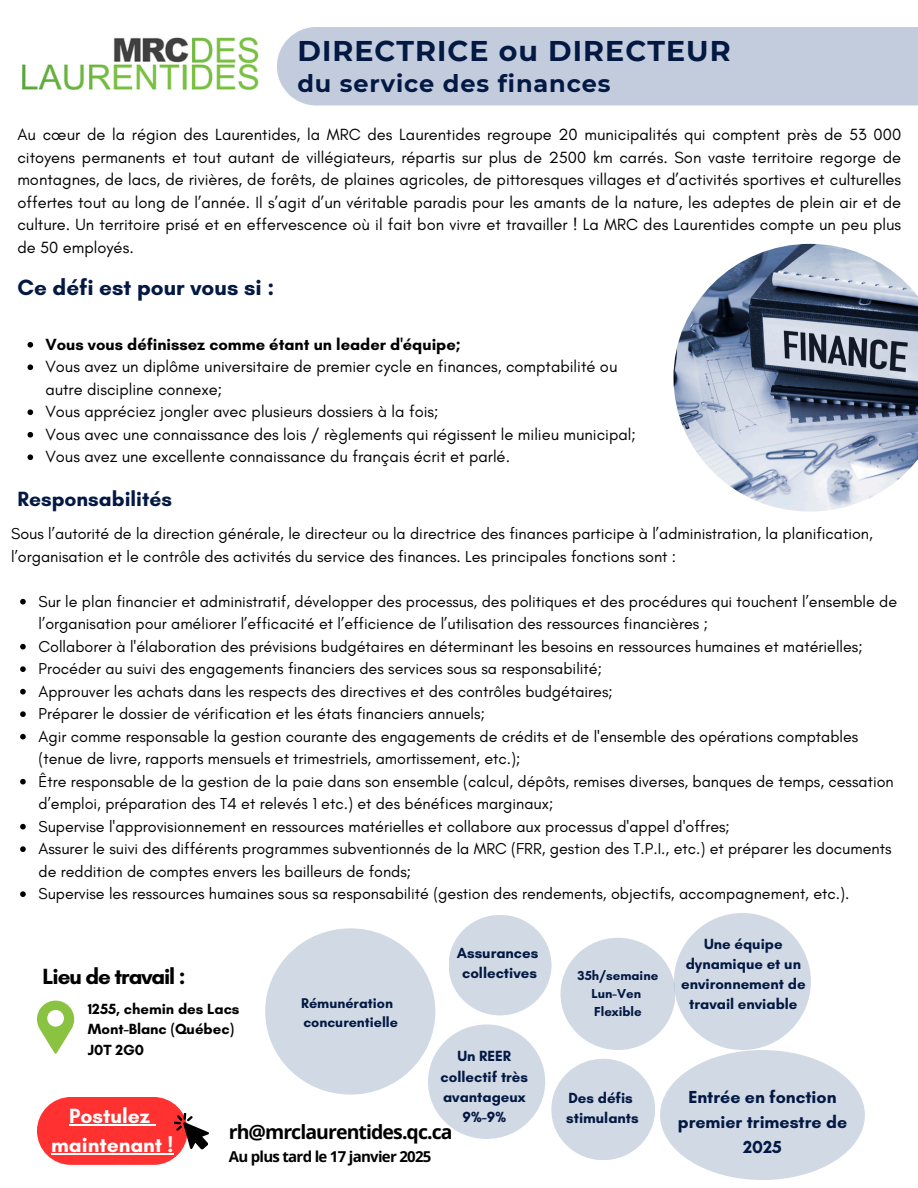
<style>
.page{position:relative;width:918px;height:1188px;background:#fff}
.page>*{position:absolute;margin:0;border:0;box-sizing:border-box;transform-origin:0 0}
.t1{font:700 28.5px "Montserrat";letter-spacing:.035em;color:#031943}
.t2{font:700 24px "Montserrat";letter-spacing:.035em;color:#031943}
.t3{font:700 22.5px "Glacial Indifference";color:#031943}
.t4{font:700 22.35px "Glacial Indifference";letter-spacing:-.045em;color:#000}
.t5{font:700 21px/29.2px "Glacial Indifference";color:#fefffe;text-align:center}
.t6{font:700 21px "Glacial Indifference";color:#031943}
.t7{font:700 19.5px "Open Sans";letter-spacing:-.045em;color:#000}
.t8{font:700 17.7px/24.8px "Glacial Indifference";color:#031943;text-align:center}
.t9{font:16.5px/22.5px "Glacial Indifference";color:#000}
.t10{font:700 16.5px "Glacial Indifference";color:#000}
.t11{font:16.05px/22.5px "Glacial Indifference";color:#000}
.t12{font:700 15px/20.2px "Glacial Indifference";color:#031943;text-align:center}
.t13{font:700 15px/20.2px "Glacial Indifference";color:#000}
.t14{font:700 15px "Open Sans";letter-spacing:-.045em;color:#000}
.t15{font:700 14.25px/19.2px "Glacial Indifference";color:#031943}
.t16{font:700 13.2px "Glacial Indifference";color:#031943}
</style>
<div class="page">
<svg style="left:37px;top:1001px;width:37px;height:53px"></svg>
<div style="left:37px;top:1097px;width:151px;height:68px;background:#ff3131;border-radius:34px"></div>
<hr style="left:69px;top:1124px;width:81px;height:1px;background:#fefffe">
<hr style="left:51px;top:1153px;width:122px;height:1px;background:#fefffe">
<svg style="left:174px;top:1113px;width:35px;height:37px"></svg>
<div style="left:674px;top:913px;width:137px;height:137px;background:#d1d9e5;border-radius:50%"></div>
<div style="left:551px;top:1059px;width:104px;height:101px;background:#d1d9e5;border-radius:50%"></div>
<div style="left:265px;top:928px;width:170px;height:167px;background:#d1d9e5;border-radius:50%"></div>
<div style="left:449px;top:915px;width:103px;height:100px;background:#d1d9e5;border-radius:50%"></div>
<div style="left:561px;top:938px;width:114px;height:112px;background:#d1d9e5;border-radius:50%"></div>
<div style="left:428px;top:1024px;width:117px;height:115px;background:#d1d9e5;border-radius:50%"></div>
<img style="left:22px;top:37px;width:237px;height:54px">
<div style="left:277px;top:27px;width:641px;height:78px;background:#c2ccdd"></div>
<div style="left:660px;top:1050px;width:205px;height:130px;background:#d1d9e5;border-radius:50%"></div>
<img style="left:674px;top:244px;width:244px;height:268px">
<svg style="left:28px;top:342px;width:5px;height:6px"></svg>
<svg style="left:28px;top:364px;width:5px;height:6px"></svg>
<svg style="left:28px;top:409px;width:5px;height:6px"></svg>
<svg style="left:28px;top:432px;width:5px;height:6px"></svg>
<svg style="left:28px;top:454px;width:5px;height:6px"></svg>
<svg style="left:20px;top:599px;width:6px;height:5px"></svg>
<svg style="left:20px;top:644px;width:6px;height:5px"></svg>
<svg style="left:20px;top:666px;width:6px;height:6px"></svg>
<svg style="left:20px;top:689px;width:6px;height:5px"></svg>
<svg style="left:20px;top:711px;width:6px;height:6px"></svg>
<svg style="left:20px;top:734px;width:6px;height:5px"></svg>
<svg style="left:20px;top:779px;width:6px;height:5px"></svg>
<svg style="left:20px;top:824px;width:6px;height:5px"></svg>
<svg style="left:20px;top:846px;width:6px;height:6px"></svg>
<svg style="left:20px;top:891px;width:6px;height:6px"></svg>
<p class="t1" style="left:297px;top:34px;width:435px">DIRECTRICE ou DIRECTEUR</p>
<p class="t2" style="left:297px;top:68px;width:315px">du service des finances</p>
<p class="t9" style="left:17px;top:123px;width:885px;text-align:justify">Au cœur de la région des Laurentides, la MRC des Laurentides regroupe 20 municipalités qui comptent près de 53 000 citoyens permanents et tout autant de villégiateurs, répartis sur plus de 2500 km carrés. Son vaste territoire regorge de montagnes, de lacs, de rivières, de forêts, de plaines agricoles, de pittoresques villages et d’activités sportives et culturelles offertes tout au long de l’année. Il s’agit d’un véritable paradis pour les amants de la nature, les adeptes de plein air et de culture. Un territoire prisé et en effervescence où il fait bon vivre et travailler ! La MRC des Laurentides compte un peu plus de 50 employés.</p>
<p class="t3" style="left:17px;top:273px;width:258px">Ce défi est pour vous si :</p>
<h2 class="t10" style="left:45px;top:334px;width:417px">Vous vous définissez comme étant un leader d'équipe;</h2>
<h4 class="t9" style="left:45px;top:355px;width:574px">Vous avez un diplôme universitaire de premier cycle en finances, comptabilité ou autre discipline connexe;</h4>
<p class="t9" style="left:45px;top:400px;width:395px">Vous appréciez jongler avec plusieurs dossiers à la fois;</p>
<p class="t9" style="left:45px;top:423px;width:592px">Vous avec une connaissance des lois / règlements qui régissent le milieu municipal;</p>
<p class="t9" style="left:45px;top:445px;width:466px">Vous avez une excellente connaissance du français écrit et parlé.</p>
<p class="t6" style="left:18px;top:486px;width:156px">Responsabilités</p>
<p class="t11" style="left:11px;top:522px;width:863px">Sous l’autorité de la direction générale, le directeur ou la directrice des finances participe à l’administration, la planification, l’organisation et le contrôle des activités du service des finances. Les principales fonctions sont :</p>
<p class="t11" style="left:39px;top:590px;width:860px">Sur le plan financier et administratif, développer des processus, des politiques et des procédures qui touchent l’ensemble de l’organisation pour améliorer l’efficacité et l’efficience de l’utilisation des ressources financières ;</p>
<h5 class="t11" style="left:39px;top:635px;width:826px">Collaborer à l'élaboration des prévisions budgétaires en déterminant les besoins en ressources humaines et matérielles;</h5>
<h2 class="t11" style="left:39px;top:657px;width:565px">Procéder au suivi des engagements financiers des services sous sa responsabilité;</h2>
<h5 class="t11" style="left:39px;top:680px;width:576px">Approuver les achats dans les respects des directives et des contrôles budgétaires;</h5>
<p class="t11" style="left:39px;top:702px;width:448px">Préparer le dossier de vérification et les états financiers annuels;</p>
<h5 class="t11" style="left:39px;top:725px;width:821px">Agir comme responsable la gestion courante des engagements de crédits et de l'ensemble des opérations comptables (tenue de livre, rapports mensuels et trimestriels, amortissement, etc.);</h5>
<h5 class="t11" style="left:39px;top:770px;width:857px">Être responsable de la gestion de la paie dans son ensemble (calcul, dépôts, remises diverses, banques de temps, cessation d’emploi, préparation des T4 et relevés 1 etc.) et des bénéfices marginaux;</h5>
<h3 class="t11" style="left:39px;top:815px;width:693px">Supervise l'approvisionnement en ressources matérielles et collabore aux processus d'appel d'offres;</h3>
<h5 class="t11" style="left:39px;top:837px;width:854px">Assurer le suivi des différents programmes subventionnés de la MRC (FRR, gestion des T.P.I., etc.) et préparer les documents de reddition de comptes envers les bailleurs de fonds;</h5>
<h2 class="t11" style="left:39px;top:882px;width:812px">Supervise les ressources humaines sous sa responsabilité (gestion des rendements, objectifs, accompagnement, etc.).</h2>
<p class="t12" style="left:457px;top:942px;width:83px">Assurances collectives</p>
<p class="t4" style="left:43px;top:962px;width:145px">Lieu de travail :</p>
<p class="t13" style="left:88px;top:999px;width:153px">1255, chemin des Lacs<br>Mont-Blanc (Québec)</p>
<p class="t13" style="left:88px;top:1039px;width:58px">J0T 2G0</p>
<p class="t15" style="left:301px;top:993px;width:98px">Rémunération concurentielle</p>
<p class="t12" style="left:441px;top:1046px;width:89px">Un REER collectif très avantageux<br>9%-9%</p>
<h5 class="t7" style="left:229px;top:1119px;width:225px">rh@mrclaurentides.qc.ca</h5>
<h5 class="t14" style="left:229px;top:1146px;width:204px">Au plus tard le 17 janvier 2025</h5>
<p class="t5" style="left:51px;top:1101px;width:124px">Postulez maintenant !</p>
<p class="t16" style="left:578px;top:967px;width:82px">35h/semaine</p>
<p class="t16" style="left:591px;top:985px;width:51px">Lun-Ven</p>
<p class="t16" style="left:594px;top:1003px;width:49px">Flexible</p>
<h2 class="t12" style="left:681px;top:933px;width:126px">Une équipe dynamique et un environnement de travail enviable</h2>
<h1 class="t12" style="left:566px;top:1088px;width:74px;text-align:left">Des défis stimulants</h1>
<p class="t8" style="left:678px;top:1085px;width:171px">Entrée en fonction premier trimestre de<br>2025</p>
</div>
